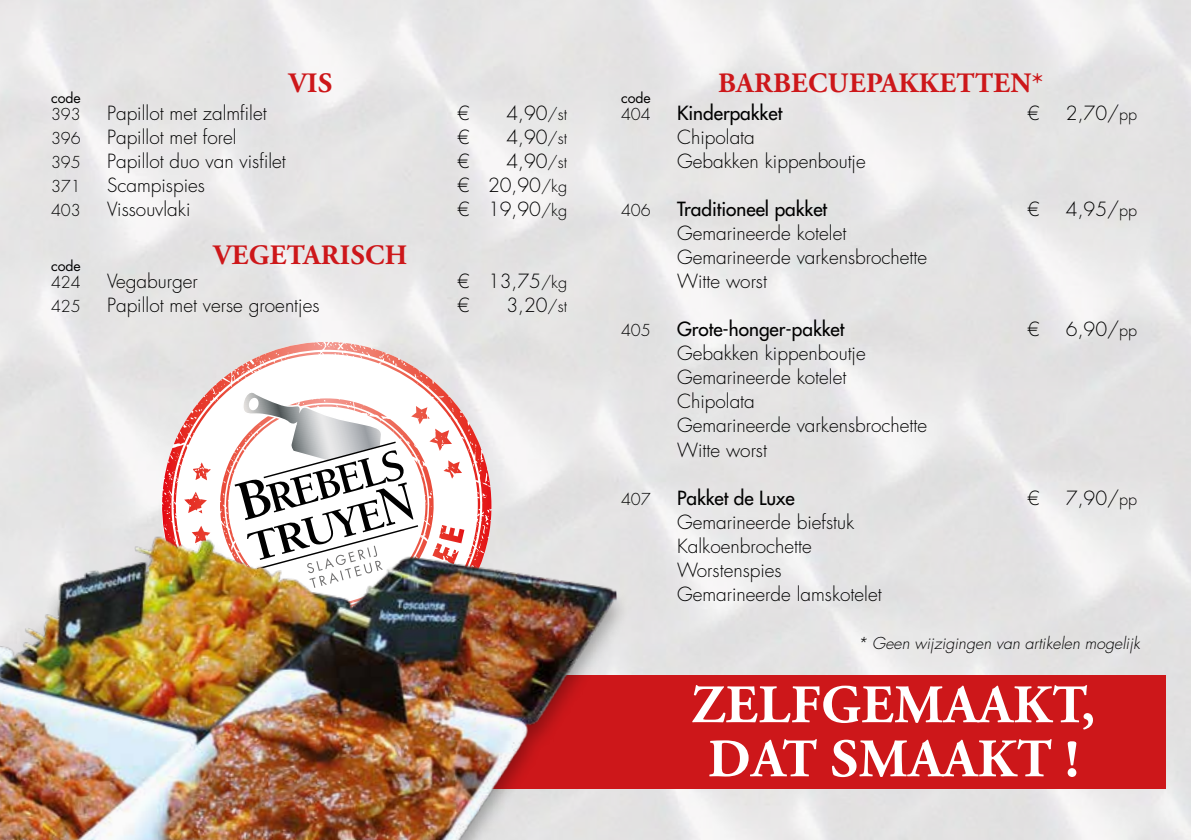
<style>
.page{position:relative;width:1191px;height:840px;background:#fff}
.page>*{position:absolute;margin:0;border:0;box-sizing:border-box;transform-origin:0 0}
.t1{font:700 54px/54px "Adobe Garamond Pro";letter-spacing:.015em;color:#fff;text-align:center}
.t2{font:700 28px "Adobe Garamond Pro";letter-spacing:.015em;color:#cd171a}
.t3{font:300 19px/24px "Futura LT";color:#000}
.t4{font:19px "Futura LT";color:#000}
.t5{font:italic 300 16px "Futura LT";color:#000}
.t6{font:300 16px "Futura LT";color:#000}
.t7{font:14px "Futura LT";color:#000}
.s1{font-size:16px}
</style>
<div class="page">
<img style="left:0;top:0;width:1191px;height:839px">
<svg style="left:162px;top:342px;width:329px;height:176px"></svg>
<svg style="left:324px;top:342px;width:161px;height:176px"></svg>
<svg style="left:235px;top:389px;width:229px;height:129px"></svg>
<div style="left:451px;top:675px;width:714px;height:113px;background:#cd171a"></div>
<img style="left:0;top:518px;width:623px;height:321px">
<h2 class="t2" style="left:289px;top:67px;width:45px">VIS</h2>
<p class="t7" style="left:51px;top:89px;width:31px">code</p>
<p class="t6" style="left:51px;top:104px;width:31px">393</p>
<p class="t3" style="left:107px;top:102px;width:161px">Papillot met zalmfilet</p>
<p class="t3" style="left:457px;top:102px;width:13px">€</p>
<p class="t3" style="left:506px;top:102px;width:62px">4,90<span class="s1">/st</span></p>
<p class="t6" style="left:51px;top:128px;width:31px">396</p>
<p class="t3" style="left:107px;top:126px;width:131px">Papillot met forel</p>
<p class="t3" style="left:457px;top:126px;width:13px">€</p>
<p class="t3" style="left:506px;top:126px;width:62px">4,90<span class="s1">/st</span></p>
<p class="t6" style="left:51px;top:152px;width:31px">395</p>
<p class="t3" style="left:107px;top:150px;width:180px">Papillot duo van visfilet</p>
<p class="t3" style="left:457px;top:150px;width:13px">€</p>
<p class="t3" style="left:506px;top:150px;width:62px">4,90<span class="s1">/st</span></p>
<p class="t6" style="left:51px;top:176px;width:31px">371</p>
<p class="t3" style="left:107px;top:174px;width:99px">Scampispies</p>
<p class="t3" style="left:457px;top:174px;width:111px">€ 20,90<span class="s1">/kg</span></p>
<p class="t6" style="left:51px;top:200px;width:31px">403</p>
<p class="t3" style="left:107px;top:198px;width:85px">Vissouvlaki</p>
<p class="t3" style="left:457px;top:198px;width:111px">€ 19,90<span class="s1">/kg</span></p>
<h2 class="t2" style="left:213px;top:239px;width:196px">VEGETARISCH</h2>
<p class="t6" style="left:51px;top:272px;width:31px">424</p>
<p class="t3" style="left:107px;top:270px;width:92px">Vegaburger</p>
<p class="t3" style="left:457px;top:270px;width:111px">€ 13,75<span class="s1">/kg</span></p>
<p class="t6" style="left:51px;top:296px;width:31px">425</p>
<p class="t3" style="left:107px;top:294px;width:214px">Papillot met verse groentjes</p>
<p class="t3" style="left:457px;top:294px;width:13px">€</p>
<p class="t3" style="left:506px;top:294px;width:62px">3,20<span class="s1">/st</span></p>
<p class="t7" style="left:51px;top:257px;width:31px">code</p>
<h2 class="t2" style="left:718px;top:67px;width:326px">BARBECUEPAKKETTEN*</h2>
<p class="t7" style="left:621px;top:89px;width:31px">code</p>
<p class="t6" style="left:621px;top:104px;width:31px">404</p>
<p class="t4" style="left:677px;top:101px;width:107px">Kinderpakket</p>
<p class="t3" style="left:1027px;top:102px;width:13px">€</p>
<p class="t3" style="left:1065px;top:102px;width:73px">2,70/<span class="s1">pp</span></p>
<p class="t3" style="left:677px;top:126px;width:190px">Chipolata<br>Gebakken kippenboutje</p>
<p class="t6" style="left:621px;top:200px;width:31px">406</p>
<p class="t4" style="left:677px;top:197px;width:152px">Traditioneel pakket</p>
<p class="t3" style="left:1027px;top:198px;width:13px">€</p>
<p class="t3" style="left:1065px;top:198px;width:73px">4,95/<span class="s1">pp</span></p>
<p class="t3" style="left:677px;top:222px;width:252px">Gemarineerde kotelet<br>Gemarineerde varkensbrochette<br>Witte worst</p>
<p class="t6" style="left:621px;top:320px;width:31px">405</p>
<p class="t4" style="left:677px;top:317px;width:169px">Grote-honger-pakket</p>
<p class="t3" style="left:1027px;top:318px;width:13px">€</p>
<p class="t3" style="left:1065px;top:318px;width:73px">6,90/<span class="s1">pp</span></p>
<p class="t3" style="left:677px;top:342px;width:252px">Gebakken kippenboutje<br>Gemarineerde kotelet<br>Chipolata<br>Gemarineerde varkensbrochette<br>Witte worst</p>
<p class="t6" style="left:621px;top:488px;width:31px">407</p>
<p class="t4" style="left:677px;top:485px;width:119px">Pakket de Luxe</p>
<p class="t3" style="left:1027px;top:486px;width:13px">€</p>
<p class="t3" style="left:1065px;top:486px;width:73px">7,90/<span class="s1">pp</span></p>
<p class="t3" style="left:677px;top:510px;width:206px">Gemarineerde biefstuk<br>Kalkoenbrochette<br>Worstenspies<br>Gemarineerde lamskotelet</p>
<p class="t5" style="left:857px;top:632px;width:284px">* Geen wijzigingen van artikelen mogelijk</p>
<h1 class="t1" style="left:691px;top:678px;width:405px">ZELFGEMAAKT,<br>DAT SMAAKT !</h1>
</div>
